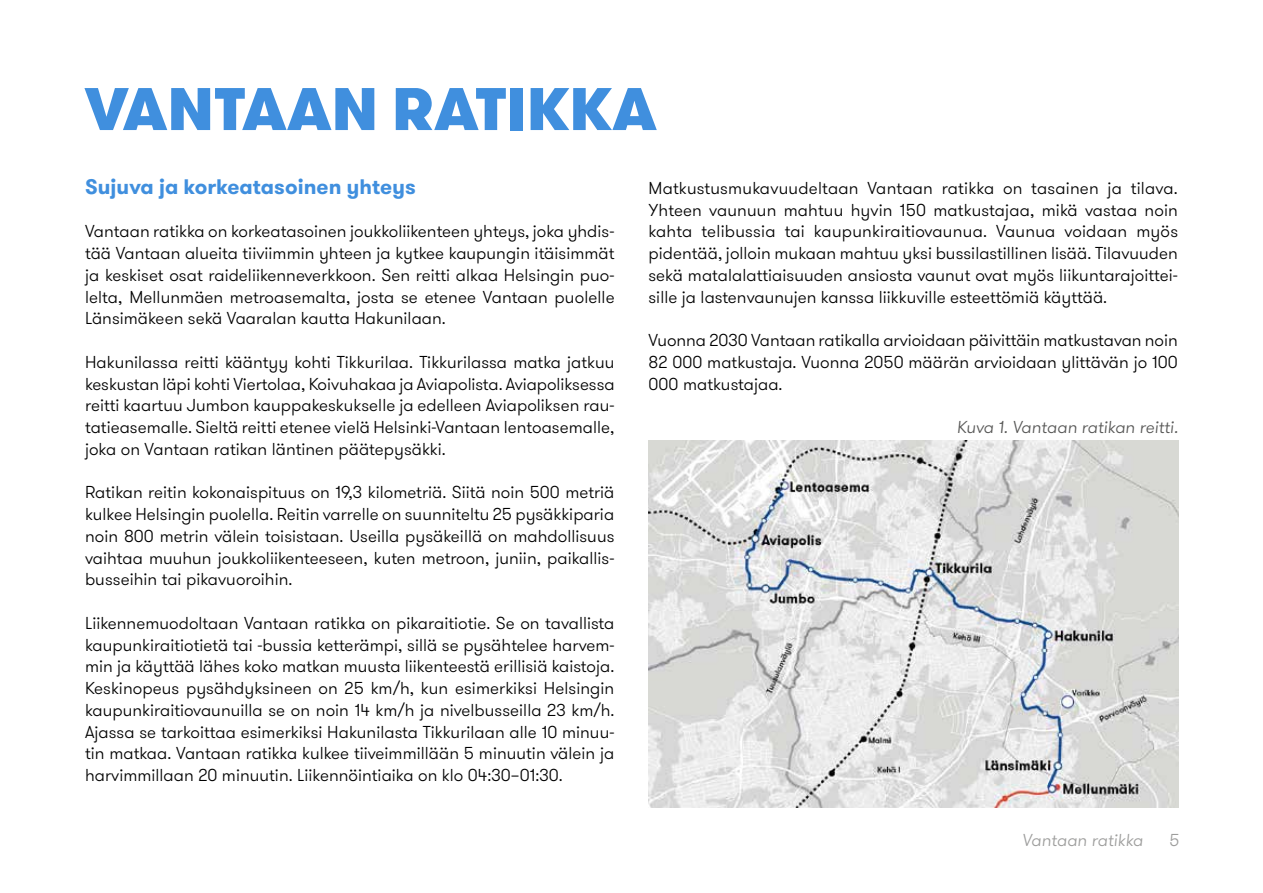
<style>
.page{position:relative;width:1263px;height:893px;background:#fff}
.page>*{position:absolute;margin:0;border:0;box-sizing:border-box;transform-origin:0 0}
.t1{font:900 60px "GT Walsheim";color:#408fde}
.t2{font:700 21px "GT Walsheim";letter-spacing:.005em;color:#408fde}
.t3{font:300 17.25px/21.8px "GT Walsheim";letter-spacing:.005em;color:#000;text-align:justify}
.t4{font:italic 300 17.25px "GT Walsheim";letter-spacing:.005em;color:#575756}
.t5{font:italic 300 17.25px "GT Walsheim";letter-spacing:.005em;color:#9d9d9c}
</style>
<div class="page">
<img style="left:648px;top:441px;width:531px;height:367px">
<h1 class="t1" style="left:85px;top:68px;width:573px">VANTAAN RATIKKA</h1>
<p class="t2" style="left:85px;top:173px;width:332px">Sujuva ja korkeatasoinen yhteys</p>
<p class="t3" style="left:85px;top:221px;width:531px">Vantaan ratikka on korkeatasoinen joukkoliikenteen yhteys, joka yhdis&shy;tää Vantaan alueita tiiviimmin yhteen ja kytkee kaupungin itäisimmät ja keskiset osat raideliikenneverkkoon. Sen reitti alkaa Helsingin puo&shy;lelta, Mellunmäen metroasemalta, josta se etenee Vantaan puolelle Länsimäkeen sekä Vaaralan kautta Hakunilaan.</p>
<p class="t3" style="left:85px;top:351px;width:531px">Hakunilassa reitti kääntyy kohti Tikkurilaa. Tikkurilassa matka jatkuu keskustan läpi kohti Viertolaa, Koivuhakaa ja Aviapolista. Aviapoliksessa reitti kaartuu Jumbon kauppakeskukselle ja edelleen Aviapoliksen rau&shy;tatieasemalle. Sieltä reitti etenee vielä Helsinki-Vantaan lentoasemalle, joka on Vantaan ratikan läntinen päätepysäkki.</p>
<p class="t3" style="left:85px;top:482px;width:531px">Ratikan reitin kokonaispituus on 19,3 kilometriä. Siitä noin 500 metriä kulkee Helsingin puolella. Reitin varrelle on suunniteltu 25 pysäkkiparia noin 800 metrin välein toisistaan. Useilla pysäkeillä on mahdollisuus vaihtaa muuhun joukkoliikenteeseen, kuten metroon, juniin, paikallis&shy;busseihin tai pikavuoroihin.</p>
<p class="t3" style="left:85px;top:612px;width:531px">Liikennemuodoltaan Vantaan ratikka on pikaraitiotie. Se on tavallista kaupunkiraitiotietä tai ‑bussia ketterämpi, sillä se pysähtelee harvem&shy;min ja käyttää lähes koko matkan muusta liikenteestä erillisiä kaistoja.<br>Keskinopeus pysähdyksineen on 25 km/h, kun esimerkiksi Helsingin kaupunkiraitiovaunuilla se on noin 14 km/h ja nivelbusseilla 23 km/h.<br>Ajassa se tarkoittaa esimerkiksi Hakunilasta Tikkurilaan alle 10 minuu&shy;tin matkaa. Vantaan ratikka kulkee tiiveimmillään 5 minuutin välein ja harvimmillaan 20 minuutin. Liikennöintiaika on klo 04:30–01:30.</p>
<p class="t3" style="left:648px;top:177px;width:531px">Matkustusmukavuudeltaan Vantaan ratikka on tasainen ja tilava.<br>Yhteen vaunuun mahtuu hyvin 150 matkustajaa, mikä vastaa noin kahta telibussia tai kaupunkiraitiovaunua. Vaunua voidaan myös pidentää, jolloin mukaan mahtuu yksi bussilastillinen lisää. Tilavuuden sekä matalalattiaisuuden ansiosta vaunut ovat myös liikuntarajoittei&shy;sille ja lastenvaunujen kanssa liikkuville esteettömiä käyttää.</p>
<p class="t3" style="left:648px;top:330px;width:531px">Vuonna 2030 Vantaan ratikalla arvioidaan päivittäin matkustavan noin 82 000 matkustaja. Vuonna 2050 määrän arvioidaan ylittävän jo 100<br>000 matkustajaa.</p>
<p class="t4" style="left:957px;top:416px;width:223px">Kuva 1. Vantaan ratikan reitti.</p>
<p class="t5" style="left:1022px;top:829px;width:122px">Vantaan ratikka</p>
<p class="t5" style="left:1169px;top:829px;width:12px">5</p>
</div>
